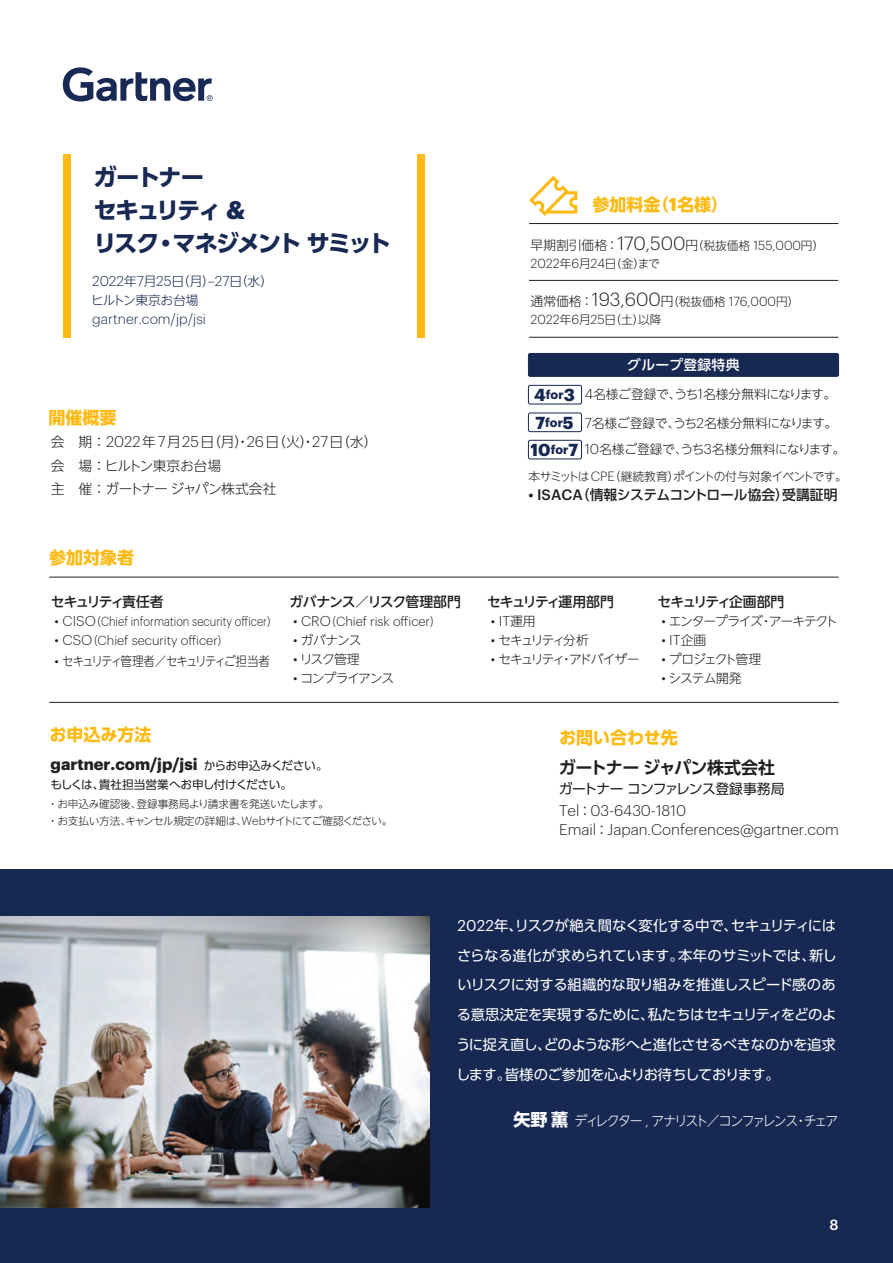
<style>
.page{position:relative;width:893px;height:1263px;background:#fff}
.page>*{position:absolute;margin:0;border:0;box-sizing:border-box;transform-origin:0 0}
.t1{font:700 23.4px/33px "UD Shin Go Pr 6 N";letter-spacing:-.105em;color:#182a53}
.t2{font:300 18.75px "Graphik";color:#231f20}
.t3{font:700 16.95px "UD Shin Go Pr 6 N";color:#fcba13}
.t4{font:700 16.95px "UD Shin Go Pr 6 N De";letter-spacing:-.02em;color:#231f20}
.t5{font:700 16.2px "Graphik";color:#231f20}
.t6{font:300 15.15px/19.2px "Graphik";color:#231f20}
.t7{font:14.4px/29.7px "UD Shin Go Pr 6 N";letter-spacing:-.03em;color:#fff;text-align:justify}
.t8{font:500 14.4px "Graphik";color:#fff}
.t9{font:300 14.1px "Graphik";color:#172953}
.t10{font:300 14.1px "Graphik";color:#231f20}
.t11{font:300 13.8px/23.4px "UD Shin Go NT Pr 6 N";letter-spacing:-.045em;color:#231f20}
.t12{font:300 13.8px "UD Shin Go NT Pr 6 N";letter-spacing:-.12em;color:#fff;scale:.93 1}
.t13{font:500 13.8px "UD Shin Go Pr 6 N";letter-spacing:-.025em;color:#231f20}
.t14{font:500 13.8px "UD Shin Go NT Pr 6 N";letter-spacing:-.125em;color:#231f20}
.t15{font:13.8px "UD Shin Go Pr 6 N";letter-spacing:-.04em;color:#231f20}
.t16{font:500 13.8px "UD Shin Go NT Pr 6 N";letter-spacing:-.035em;color:#231f20}
.t17{font:500 13.8px "UD Shin Go NT Pr 6 N";letter-spacing:-.13em;color:#231f20}
.t18{font:500 13.8px "UD Shin Go Pr 6 N";letter-spacing:.02em;color:#fff}
.t19{font:300 12.9px "Graphik";color:#231f20}
.t20{font:300 12.9px "Graphik";color:#231f20;scale:.87 1}
.t21{font:300 12.75px "UD Shin Go NT Pr 6 N";letter-spacing:-.025em;color:#231f20}
.t22{font:300 12.75px "UD Shin Go NT Pr 6 N";letter-spacing:-.075em;color:#231f20}
.t23{font:300 12.75px "UD Shin Go NT Pr 6 N";letter-spacing:-.12em;color:#231f20}
.t24{font:300 12.75px "UD Shin Go NT Pr 6 N";letter-spacing:-.145em;color:#231f20;scale:.9 1}
.t25{font:300 12.75px "UD Shin Go NT Pr 6 N";letter-spacing:-.095em;color:#231f20}
.t26{font:300 12.75px "UD Shin Go NT Pr 6 N";letter-spacing:-.035em;color:#172953}
.t27{font:300 12.75px "UD Shin Go NT Pr 6 N";letter-spacing:-.1em;color:#231f20}
.t28{font:300 12.75px "UD Shin Go NT Pr 6 N";letter-spacing:-.145em;color:#231f20}
.t29{font:300 12px "UD Shin Go NT Pr 6 N";letter-spacing:-.07em;color:#231f20}
.t30{font:300 11.7px "UD Shin Go NT Pr 6 N";color:#231f20}
.t31{font:11.7px "UD Shin Go Pr 6 N";letter-spacing:-.02em;color:#231f20}
.t32{font:300 10.65px/17px "UD Shin Go NT Pr 6 N";letter-spacing:-.03em;color:#231f20}
.s1{font-family:"Graphik";font-size:25.05px}
.s2{font-family:"UD Shin Go NT Pr 6 N";font-size:12.75px}
.s3{font-family:"Graphik";font-size:15.15px}
.s4{font-size:14.1px}
.s5{font-family:"UD Shin Go NT Pr 6 N";font-size:11.7px}
.s6{font-family:"Graphik";font-size:14.1px}
.s7{font-family:"UD Shin Go Pr 6 N";font-weight:400;font-size:11.7px}
.s8{font-family:"Graphik";font-size:11.7px}
.s9{font-family:"Graphik";font-size:18.15px}
.s10{font-family:"Graphik";font-size:18.75px}
.s11{font-size:11.7px}
.s12{font-family:"Graphik";font-size:12.9px}
.s13{font-size:12.9px}
.s14{font-family:"Graphik";font-weight:700;font-size:17.1px;color:#172953}
.s15{font-family:"Graphik";font-weight:700;font-size:12.45px;color:#172953}
.s16{font-family:"Graphik";font-size:13.2px}
.s17{font-family:"Graphik";font-size:14.85px}
.s18{font-family:"UD Shin Go NT Pr 6 N";font-size:13.8px}
.s19{font-family:"Graphik";font-size:15.3px}
.s20{font-family:"UD Shin Go Pr 6 N";font-weight:700;font-size:16.95px}
</style>
<div class="page">
<div style="left:0;top:869px;width:893px;height:394px;background:#172953"></div>
<svg style="left:63px;top:67px;width:150px;height:35px"></svg>
<div style="left:63px;top:154px;width:7px;height:184px;background:#fcba13"></div>
<div style="left:417px;top:154px;width:7px;height:184px;background:#fcba13"></div>
<hr style="left:529px;top:223px;width:309px;height:1px;background:#231f20">
<hr style="left:529px;top:280px;width:309px;height:1px;background:#231f20">
<hr style="left:529px;top:337px;width:309px;height:1px;background:#231f20">
<svg style="left:529px;top:176px;width:48px;height:40px"></svg>
<div style="left:528px;top:385px;width:54px;height:19px;border:1px solid #172953;border-radius:2px"></div>
<div style="left:528px;top:353px;width:311px;height:23px;background:#172953;border-radius:2px"></div>
<div style="left:528px;top:353px;width:311px;height:24px;border:1px solid #172953;border-radius:2px"></div>
<div style="left:528px;top:440px;width:54px;height:19px;border:1px solid #172953;border-radius:2px"></div>
<div style="left:528px;top:413px;width:54px;height:19px;border:1px solid #172953;border-radius:2px"></div>
<hr style="left:49px;top:577px;width:790px;height:1px;background:#231f20">
<hr style="left:49px;top:702px;width:790px;height:1px;background:#231f20">
<img style="left:0;top:916px;width:429px;height:291px">
<h1 class="t1" style="left:93px;top:160px;width:299px">ガートナー<br>セキュリティ <span class="s1">&amp;<br></span>リスク・マネジメントサミット</h1>
<p class="t9" style="left:92px;top:270px;width:182px">2022<span class="s2">年</span>7<span class="s2">月</span>25<span class="s2">日（月）</span>–27<span class="s2">日（水）</span></p>
<p class="t26" style="left:91px;top:290px;width:109px">ヒルトン東京お台場</p>
<p class="t9" style="left:92px;top:309px;width:115px">gartner.com/jp/jsi</p>
<p class="t3" style="left:49px;top:403px;width:70px">開催概要</p>
<p class="t11" style="left:51px;top:430px;width:328px">会　期：<span class="s3">2022</span>年<span class="s3">7</span>月<span class="s3">25</span>日（月）・<span class="s3">26</span>日（火）・<span class="s3">27</span>日（水）会　場：ヒルトン東京お台場<br>主　催：ガートナージャパン株式会社</p>
<p class="t3" style="left:49px;top:544px;width:87px">参加対象者</p>
<p class="t17" style="left:51px;top:590px;width:115px">セキュリティ責任者</p>
<p class="t20" style="left:55px;top:612px;width:257px"><span class="s4">• CISO</span><span class="s5">（</span>Chief information security officer<span class="s5">）</span></p>
<p class="t19" style="left:55px;top:631px;width:175px"><span class="s4">• CSO</span><span class="s5">（</span>Chief security officer<span class="s5">）</span></p>
<p class="t24" style="left:55px;top:651px;width:241px"><span class="s6">•</span> セキュリティ管理者／セキュリティご担当者</p>
<p class="t16" style="left:289px;top:590px;width:173px">ガバナンス／リスク管理部門</p>
<p class="t19" style="left:293px;top:612px;width:149px"><span class="s4">• CRO</span><span class="s5">（</span>Chief risk officer<span class="s5">）</span></p>
<p class="t22" style="left:293px;top:630px;width:70px"><span class="s6">•</span> ガバナンス</p>
<p class="t22" style="left:293px;top:649px;width:68px"><span class="s6">•</span> リスク管理</p>
<p class="t27" style="left:293px;top:668px;width:103px"><span class="s6">•</span> コンプライアンス</p>
<p class="t3" style="left:50px;top:721px;width:104px">お申込み方法</p>
<p class="t5" style="left:51px;top:751px;width:279px">gartner.com/jp/jsi <span class="s7">からお申込みください。</span></p>
<p class="t31" style="left:50px;top:775px;width:243px">もしくは、貴社担当営業へお申し付けください。</p>
<p class="t32" style="left:47px;top:795px;width:346px">・お申込み確認後、登録事務局より請求書を発送いたします。<br>・お支払い方法、キャンセル規定の詳細は、<span class="s8">Web</span>サイトにてご確認ください。</p>
<p class="t3" style="left:592px;top:190px;width:137px">参加料金（<span class="s9">1</span>名様）</p>
<p class="t22" style="left:531px;top:235px;width:295px">早期割引価格：<span class="s10">170,500</span>円<span class="s11">（税抜価格</span> <span class="s12">155,000</span><span class="s11">円）</span></p>
<p class="t30" style="left:531px;top:254px;width:131px"><span class="s12">2022</span>年<span class="s12">6</span>月<span class="s12">24</span>日（金）まで</p>
<h2 class="t2" style="left:531px;top:286px;width:270px"><span class="s2">通常価格：</span>193,600<span class="s2">円</span><span class="s5">（税抜価格</span> <span class="s13">176,000</span><span class="s5">円）</span></h2>
<p class="t30" style="left:531px;top:310px;width:133px"><span class="s12">2022</span>年<span class="s12">6</span>月<span class="s12">25</span>日（土）以降</p>
<p class="t18" style="left:627px;top:354px;width:114px">グループ登録特典</p>
<p class="t21" style="left:534px;top:384px;width:303px"><span class="s14">4</span><span class="s15">for</span><span class="s14">3</span> <span class="s6">4</span>名様ご登録で、うち<span class="s6">1</span>名様分無料になります。</p>
<p class="t21" style="left:535px;top:413px;width:304px"><span class="s14">7</span><span class="s15">for</span><span class="s14">5</span> <span class="s6">7</span>名様ご登録で、うち<span class="s6">2</span>名様分無料になります。</p>
<p class="t21" style="left:531px;top:439px;width:316px"><span class="s14">10</span><span class="s15">for</span><span class="s14">7</span> <span class="s6">10</span>名様ご登録で、うち<span class="s6">3</span>名様分無料になります。</p>
<p class="t29" style="left:528px;top:467px;width:320px">本サミットは<span class="s16">CPE</span>（継続教育）ポイントの付与対象イベントです。</p>
<p class="t13" style="left:528px;top:483px;width:311px"><span class="s17">• ISACA</span>（情報システムコントロール協会）受講証明</p>
<p class="t14" style="left:487px;top:590px;width:128px">セキュリティ運用部門</p>
<p class="t10" style="left:491px;top:611px;width:46px">• IT<span class="s2">運用</span></p>
<p class="t28" style="left:491px;top:630px;width:99px"><span class="s6">•</span> セキュリティ分析</p>
<p class="t23" style="left:491px;top:649px;width:150px"><span class="s6">•</span> セキュリティ・アドバイザー</p>
<p class="t14" style="left:657px;top:590px;width:128px">セキュリティ企画部門</p>
<p class="t25" style="left:661px;top:611px;width:178px"><span class="s6">•</span> エンタープライズ・アーキテクト</p>
<p class="t10" style="left:661px;top:630px;width:46px">• IT<span class="s2">企画</span></p>
<p class="t23" style="left:661px;top:649px;width:101px"><span class="s6">•</span> プロジェクト管理</p>
<p class="t22" style="left:661px;top:668px;width:82px"><span class="s6">•</span> システム開発</p>
<p class="t3" style="left:559px;top:724px;width:120px">お問い合わせ先</p>
<p class="t4" style="left:559px;top:754px;width:218px">ガートナージャパン株式会社</p>
<p class="t15" style="left:559px;top:778px;width:227px">ガートナーコンファレンス登録事務局</p>
<p class="t6" style="left:559px;top:799px;width:281px">Tel <span class="s18">：</span>03-6430-1810<br>Email <span class="s18">：</span>Japan.Conferences@gartner.com</p>
<p class="t7" style="left:456px;top:910px;width:382px"><span class="s19">2022</span>年、リスクが絶え間なく変化する中で、セキュリティにはさらなる進化が求められています。本年のサミットでは、新しいリスクに対する組織的な取り組みを推進しスピード感のある意思決定を実現するために、私たちはセキュリティをどのように捉え直し、どのような形へと進化させるべきなのかを追求します。皆様のご参加を心よりお待ちしております。</p>
<p class="t12" style="left:513px;top:1109px;width:351px"><span class="s20">矢野薫</span> ディレクター <span class="s3">,</span> アナリスト／コンファレンス・チェア</p>
<p class="t8" style="left:829px;top:1213px;width:11px">8</p>
</div>
